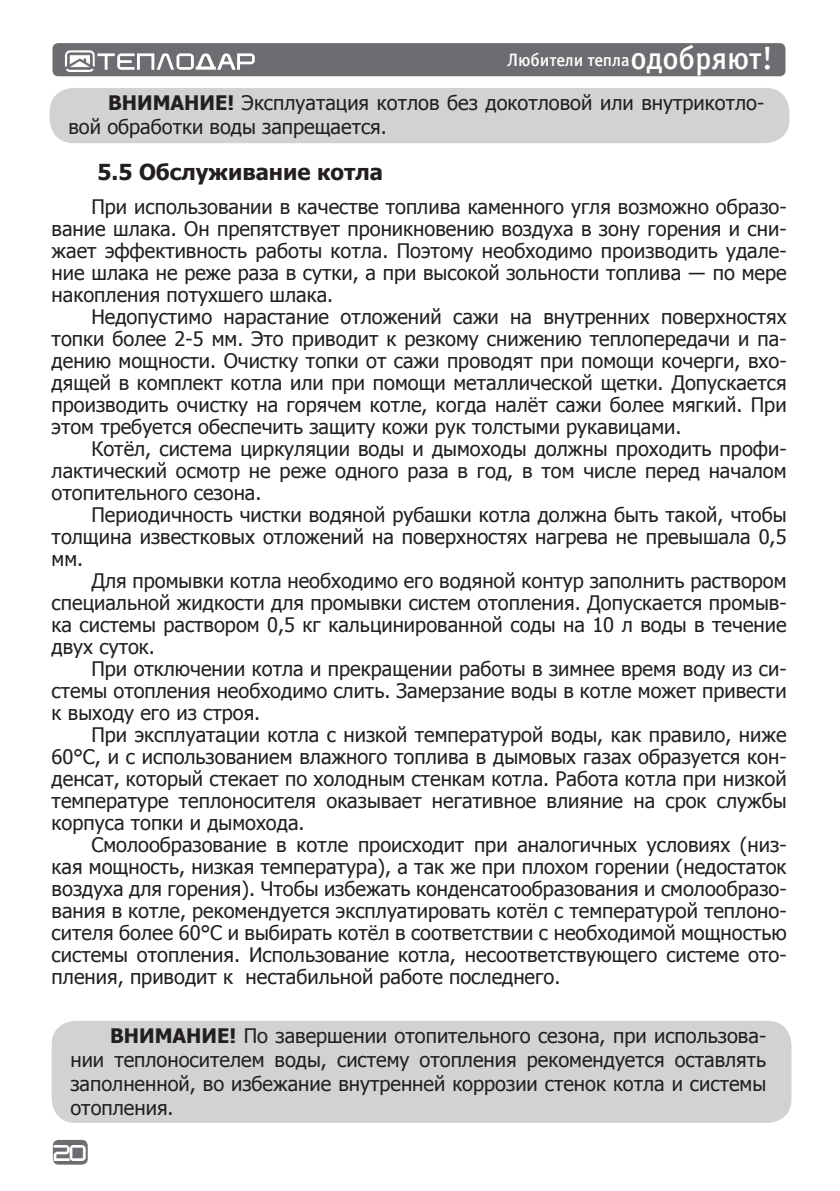
<style>
.page{position:relative;width:840px;height:1191px;background:#fff}
.page>*{position:absolute;margin:0;border:0;box-sizing:border-box;transform-origin:0 0}
.t1{font:700 22px "Tahoma";color:#231f20}
.t2{font:20px/22px "Tahoma";color:#231f20;text-align:justify}
.t3{font:18px "Officina Sans Medium C";letter-spacing:-.005em;color:#fff}
.t4{font:16px "teplodar";color:#fff}
.s1{font-size:32px}
.s2{font-weight:700}
</style>
<div class="page">
<div style="left:53px;top:1139px;width:35px;height:25px;background:#6c6d70;border-radius:6px"></div>
<div style="left:52px;top:43px;width:733px;height:33px;background:#6c6d70;border-radius:6px"></div>
<svg style="left:65px;top:50px;width:190px;height:22px"></svg>
<div style="left:50px;top:88px;width:739px;height:55px;background:#d1d2d4;border-radius:24px"></div>
<div style="left:52px;top:1020px;width:739px;height:103px;background:#d1d2d4;border-radius:24px"></div>
<p class="t3" style="left:507px;top:50px;width:267px">Любители тепла<span class="s1">одобряют!</span></p>
<p class="t2" style="left:68px;top:90px;width:697px;line-height:24px;text-indent:40px"><span class="s2">ВНИМАНИЕ!</span> Эксплуатация котлов без докотловой или внутрикотло&shy;вой обработки воды запрещается.</p>
<p class="t1" style="left:98px;top:157px;width:287px">5.5 Обслуживание котла</p>
<p class="t2" style="left:52px;top:195px;width:736px;text-indent:40px">При использовании в качестве топлива каменного угля возможно образо&shy;вание шлака. Он препятствует проникновению воздуха в зону горения и сни&shy;жает эффективность работы котла. Поэтому необходимо производить удале&shy;ние шлака не реже раза в сутки, а при высокой зольности топлива ― по мере накопления потухшего шлака.</p>
<p class="t2" style="left:52px;top:305px;width:736px;text-indent:40px">Недопустимо нарастание отложений сажи на внутренних поверхностях топки более 2-5 мм. Это приводит к резкому снижению теплопередачи и па&shy;дению мощности. Очистку топки от сажи проводят при помощи кочерги, вхо&shy;дящей в комплект котла или при помощи металлической щетки. Допускается производить очистку на горячем котле, когда налёт сажи более мягкий. При этом требуется обеспечить защиту кожи рук толстыми рукавицами.</p>
<p class="t2" style="left:52px;top:437px;width:736px;text-indent:40px">Котёл, система циркуляции воды и дымоходы должны проходить профи&shy;лактический осмотр не реже одного раза в год, в том числе перед началом отопительного сезона.</p>
<p class="t2" style="left:52px;top:503px;width:736px;text-indent:40px">Периодичность чистки водяной рубашки котла должна быть такой, чтобы толщина известковых отложений на поверхностях нагрева не превышала 0,5 мм.</p>
<p class="t2" style="left:52px;top:569px;width:736px;text-indent:40px">Для промывки котла необходимо его водяной контур заполнить раствором специальной жидкости для промывки систем отопления. Допускается промыв&shy;ка системы раствором 0,5 кг кальцинированной соды на 10 л воды в течение двух суток.</p>
<p class="t2" style="left:52px;top:657px;width:736px;text-indent:40px">При отключении котла и прекращении работы в зимнее время воду из си&shy;стемы отопления необходимо слить. Замерзание воды в котле может привести к выходу его из строя.</p>
<p class="t2" style="left:52px;top:723px;width:736px;text-indent:40px">При эксплуатации котла с низкой температурой воды, как правило, ниже 60°C, и с использованием влажного топлива в дымовых газах образуется кон&shy;денсат, который стекает по холодным стенкам котла. Работа котла при низкой температуре теплоносителя оказывает негативное влияние на срок службы корпуса топки и дымохода.</p>
<p class="t2" style="left:52px;top:833px;width:736px;text-indent:40px">Смолообразование в котле происходит при аналогичных условиях (низ&shy;кая мощность, низкая температура), а так же при плохом горении (недостаток воздуха для горения). Чтобы избежать конденсатообразования и смолообразо&shy;вания в котле, рекомендуется эксплуатировать котёл с температурой теплоно&shy;сителя более 60°C и выбирать котёл в соответствии с необходимой мощностью системы отопления. Использование котла, несоответствующего системе ото&shy;пления, приводит к нестабильной работе последнего.</p>
<p class="t2" style="left:70px;top:1023px;width:697px;line-height:24px;text-indent:40px"><span class="s2">ВНИМАНИЕ!</span> По завершении отопительного сезона, при использова&shy;нии теплоносителем воды, систему отопления рекомендуется оставлять заполненной, во избежание внутренней коррозии стенок котла и системы отопления.</p>
<p class="t4" style="left:54px;top:1145px;width:34px">20</p>
</div>
